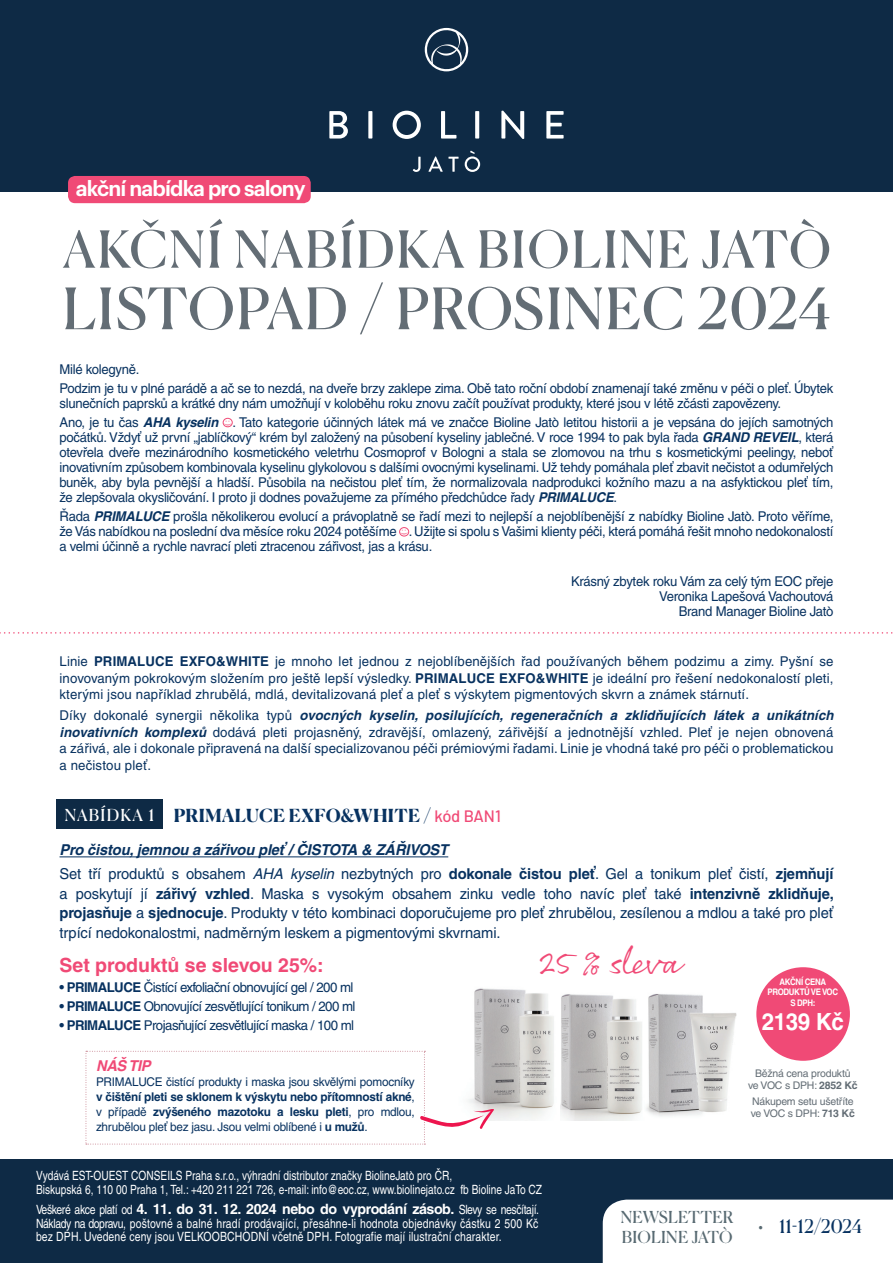
<style>
.page{position:relative;width:893px;height:1263px;background:#fff}
.page>*{position:absolute;margin:0;border:0;box-sizing:border-box;transform-origin:0 0}
.t1{font:57px "Canela";letter-spacing:.01em;color:#636d75}
.t2{font:51px "Canela";letter-spacing:.04em;color:#636d75}
.t3{font:34.8px "Rollerscript Smooth";color:#f04a76}
.t4{font:700 23.55px "Helvetica CE";letter-spacing:-.02em;color:#fff;scale:.95 1}
.t5{font:600 21px "Graphik";letter-spacing:-.04em;color:#fff}
.t6{font:700 19.5px "Helvetica CE";color:#f04a76}
.t7{font:18.75px "Canela";letter-spacing:.02em;color:#083260;scale:.95 1}
.t8{font:700 18px "Canela";letter-spacing:.02em;color:#083260}
.t9{font:16.5px/20.1px "Canela";letter-spacing:.005em;color:#586a72}
.t10{font:16.5px "Canela";color:#fff}
.t11{font:15px/19.5px "Helvetica CE";letter-spacing:-.01em;color:#083260}
.t12{font:italic 700 15px "Helvetica CE";letter-spacing:-.02em;color:#f04a76}
.t13{font:700 14.25px "Helvetica CE";letter-spacing:-.03em;color:#fff}
.t14{font:14.25px "Helvetica CE";color:#083260}
.t15{font:13.5px/15px "Helvetica CE";letter-spacing:-.02em;color:#083260}
.t16{font:13.5px "Helvetica CE";letter-spacing:-.04em;color:#083260}
.t17{font:condensed 13.5px "Helvetica CE";color:#fff}
.t18{font:condensed 12.75px/13.5px "Helvetica CE";color:#fff}
.t19{font:12px/15px "Helvetica CE";letter-spacing:-.02em;color:#083260;text-align:justify}
.t20{font:10.5px/12px "Helvetica CE";letter-spacing:-.02em;color:#636d75;text-align:center}
.t21{font:700 9px/10.5px "Helvetica CE";letter-spacing:-.04em;color:#fff;text-align:center;scale:.88 1}
.t22{font:8.1px "Times New Roman";color:#f04a76}
.s1{font-weight:700;font-style:italic}
.s2{font-weight:700}
.s3{font-weight:400;font-size:16.5px;color:#fff}
.s4{font-weight:500}
.s5{font-family:"Barlow";font-weight:500;font-size:16.5px;color:#f04a76}
.s6{font-style:italic}
.s7{font-weight:400;font-stretch:condensed;font-size:12.75px}
.s8{color:#586a72}
</style>
<div class="page">
<div style="left:0;top:0;width:893px;height:191px;background:#0e2a45"></div>
<svg style="left:329px;top:111px;width:235px;height:28px"></svg>
<svg style="left:413px;top:151px;width:67px;height:21px"></svg>
<svg style="left:425px;top:28px;width:43px;height:43px"></svg>
<div style="left:0;top:1160px;width:893px;height:103px;background:#0e2a45"></div>
<div style="left:603px;top:1199px;width:290px;height:64px;background:#fff"></div>
<svg style="left:0;top:632px;width:893px;height:2px"></svg>
<hr style="left:60px;top:856px;width:388px;height:1px;background:#083260">
<div style="left:56px;top:799px;width:107px;height:30px;background:#0e2a45"></div>
<div style="left:223px;top:418px;width:10px;height:9px;border:1px solid #f04a76;border-radius:50%"></div>
<div style="left:399px;top:527px;width:10px;height:9px;border:1px solid #f04a76;border-radius:50%"></div>
<div style="left:756px;top:967px;width:94px;height:94px;background:#f04a76;border-radius:50%"></div>
<img style="left:474px;top:988px;width:80px;height:133px">
<img style="left:560px;top:994px;width:177px;height:127px">
<svg style="left:86px;top:1051px;width:408px;height:94px"></svg>
<div style="left:68px;top:176px;width:243px;height:27px;background:#f04a76;border-radius:7px"></div>
<h3 class="t5" style="left:76px;top:172px;width:231px">akční nabídka pro salony</h3>
<h2 class="t2" style="left:63px;top:210px;width:769px">AKČNÍ NABÍDKA BIOLINE JATÒ</h2>
<h1 class="t1" style="left:62px;top:264px;width:770px">LI STO PAD / PROSINEC 2024</h1>
<p class="t15" style="left:60px;top:359px;width:775px;line-height:19.2px">Milé kolegyně.<br>Podzim je tu v plné parádě a ač se to nezdá, na dveře brzy zaklepe zima. Obě tato roční období znamenají také změnu v péči o pleť. Úbytek</p>
<p class="t15" style="left:60px;top:394px;width:723px;line-height:19.2px">slunečních paprsků a krátké dny nám umožňují v koloběhu roku znovu začít používat produkty, které jsou v létě zčásti zapovězeny.<br>Ano, je tu čas <span class="s1">AHA kyselin</span></p>
<p class="t15" style="left:60px;top:415px;width:775px;text-align:justify;text-indent:173px">. Tato kategorie účinných látek má ve značce Bioline Jato letitou historii a je vepsána do jejích samotných počátků. Vždyť už první „jablíčkový“ krém byl založený na působení kyseliny jablečné. V roce 1994 to pak byla řada <span class="s1">GRAND REVEIL</span>, která otevřela dveře mezinárodního kosmetického veletrhu Cosmoprof v Bologni a stala se zlomovou na trhu s kosmetickými peelingy, neboť inovativním způsobem kombinovala kyselinu glykolovou s dalšími ovocnými kyselinami. Už tehdy pomáhala pleť zbavit nečistot a odumřelých buněk, aby byla pevnější a hladší. Působila na nečistou pleť tím, že normalizovala nadprodukci kožního mazu a na asfyktickou pleť tím, že zlepšovala okysličování. I proto ji dodnes považujeme za přímého předchůdce řady <span class="s1">PRIMALUCE</span>.</p>
<p class="t15" style="left:60px;top:509px;width:775px">Řada <span class="s1">PRIMALUCE</span> prošla několikerou evolucí a právoplatně se řadí mezi to nejlepší a nejoblíbenější z nabídky Bioline Jato. Proto věříme, že Vás nabídkou na poslední dva měsíce roku 2024 potěšíme</p>
<p class="t14" style="left:553px;top:415px;width:6px">`</p>
<p class="t22" style="left:234px;top:420px;width:7px;rotate:90deg">: )</p>
<p class="t14" style="left:746px;top:509px;width:6px">`</p>
<p class="t15" style="left:60px;top:524px;width:775px;text-indent:349px">. Užijte si spolu s Vašimi klienty péči, která pomáhá řešit mnoho nedokonalostí a velmi účinně a rychle navrací pleti ztracenou zářivost, jas a krásu.</p>
<p class="t15" style="left:571px;top:573px;width:264px;text-align:right">Krásný zbytek roku Vám za celý tým EOC přeje<br>Veronika Lapešová Vachoutová<br>Brand Manager Bioline Jato</p>
<p class="t22" style="left:411px;top:529px;width:7px;rotate:90deg">: )</p>
<p class="t14" style="left:827px;top:603px;width:6px">`</p>
<p class="t15" style="left:60px;top:653px;width:775px;line-height:16.5px;text-align:justify">Linie <span class="s2">PRIMALUCE EXFO&amp;WHITE</span> je mnoho let jednou z nejoblíbenějších řad používaných během podzimu a zimy. Pyšní se inovovaným pokrokovým složením pro ještě lepší výsledky. <span class="s2">PRIMALUCE EXFO&amp;WHITE</span> je ideální pro řešení nedokonalostí pleti, kterými jsou například zhrubělá, mdlá, devitalizovaná pleť a pleť s výskytem pigmentových skvrn a známek stárnutí.</p>
<p class="t15" style="left:60px;top:707px;width:775px;line-height:16.5px;text-align:justify">Díky dokonalé synergii několika typů <span class="s1">ovocných kyselin, posilujících, regeneračních a zklidňujících látek a unikátních inovativních komplexů</span> dodává pleti projasněný, zdravější, omlazený, zářivější a jednotnější vzhled. Pleť je nejen obnovená a zářivá, ale i dokonale připravená na další specializovanou péči prémiovými řadami. Linie je vhodná také pro péči o problematickou a nečistou pleť.</p>
<p class="t10" style="left:65px;top:802px;width:13px">NABÍDKA</p>
<h3 class="t8" style="left:148px;top:802px;width:354px"><span class="s3">1</span> PRIMALUCE EXFO&amp;WHITE <span class="s4">/</span> <span class="s5">kód BAN1</span></h3>
<p class="t11" style="left:60px;top:838px;width:775px;line-height:23.7px"><span class="s1">Pro čistou, jemnou a zářivou pleť / ČISTOTA &amp; ZÁŘIVOST<br></span>Set tří produktů s obsahem <span class="s6">AHA kyselin</span> nezbytných pro <span class="s2">dokonale čistou pleť</span>. Gel a tonikum pleť čistí, <span class="s2">zjemňují</span></p>
<p class="t11" style="left:60px;top:883px;width:776px;text-align:justify">a poskytují jí <span class="s2">zářivý vzhled</span>. Maska s vysokým obsahem zinku vedle toho navíc pleť také <span class="s2">intenzivně zklidňuje, projasňuje</span> a <span class="s2">sjednocuje</span>. Produkty v této kombinaci doporučujeme pro pleť zhrubělou, zesílenou a mdlou a také pro pleť trpící nedokonalostmi, nadměrným leskem a pigmentovými skvrnami.</p>
<h3 class="t6" style="left:60px;top:953px;width:266px">Set produktů se slevou 25%:</h3>
<p class="t16" style="left:60px;top:980px;width:295px"><span class="s2">• PRIMALUCE</span> Čistící exfoliační obnovující gel / 200 ml</p>
<p class="t16" style="left:60px;top:998px;width:297px"><span class="s2">• PRIMALUCE</span> Obnovující zesvětlující tonikum / 200 ml</p>
<p class="t16" style="left:60px;top:1017px;width:296px"><span class="s2">• PRIMALUCE</span> Projasňující zesvětlující maska / 100 ml</p>
<p class="t12" style="left:96px;top:1057px;width:56px">NÁŠ TIP</p>
<p class="t19" style="left:96px;top:1074px;width:320px">PRIMALUCE čistící produkty i maska jsou skvělými pomocníky <span class="s2">v čištění pleti se sklonem k výskytu nebo přítomností akné</span>, v případě <span class="s2">zvýšeného mazotoku a lesku pleti</span>, pro mdlou, zhrubělou pleť bez jasu. Jsou velmi oblíbené i <span class="s2">u mužů</span>.</p>
<h3 class="t3" style="left:539px;top:940px;width:148px">25 % sleva</h3>
<p class="t18" style="left:36px;top:1168px;width:508px;line-height:14.2px">Vydává EST-OUEST CONSEILS Praha s.r.o., výhradní distributor značky BiolineJato pro ČR,<br>Biskupská 6, 110 00 Praha 1, Tel.: +420 211 221 726, e-mail: info@eoc.cz, www.biolinejato.cz fb Bioline JaTo CZ</p>
<p class="t17" style="left:410px;top:1168px;width:5px">`</p>
<p class="t13" style="left:36px;top:1200px;width:505px"><span class="s7">Veškeré akce platí od</span> 4. 11. do 31. 12. 2024 nebo do vyprodání zásob. <span class="s7">Slevy se nesčítají.</span></p>
<p class="t18" style="left:36px;top:1216px;width:504px">Náklady na dopravu, poštovné a balné hradí prodávající, přesáhne-li hodnota objednávky částku 2 500 Kč bez DPH. Uvedené ceny jsou velkoobchodn í včetně DPH. Fotografie mají ilustrační charakter.</p>
<p class="t9" style="left:621px;top:1205px;width:113px">NEWSLETTER<br>BIOLINE</p>
<p class="t9" style="left:692px;top:1225px;width:38px">JATO`</p>
<p class="t21" style="left:767px;top:976px;width:82px">Akční cena produktů ve VOC s DPH:</p>
<h3 class="t4" style="left:762px;top:1007px;width:88px">2139 Kč</h3>
<p class="t20" style="left:748px;top:1068px;width:111px">Běžná cena produktů<br>ve VOC s DPH: <span class="s2">2852 Kč</span></p>
<p class="t20" style="left:751px;top:1095px;width:105px;text-align:left">Nákupem setu ušetříte ve VOC s DPH: <span class="s2">713 Kč</span></p>
<h3 class="t7" style="left:758px;top:1211px;width:111px"><span class="s8">•</span> 11-12/2024</h3>
</div>
